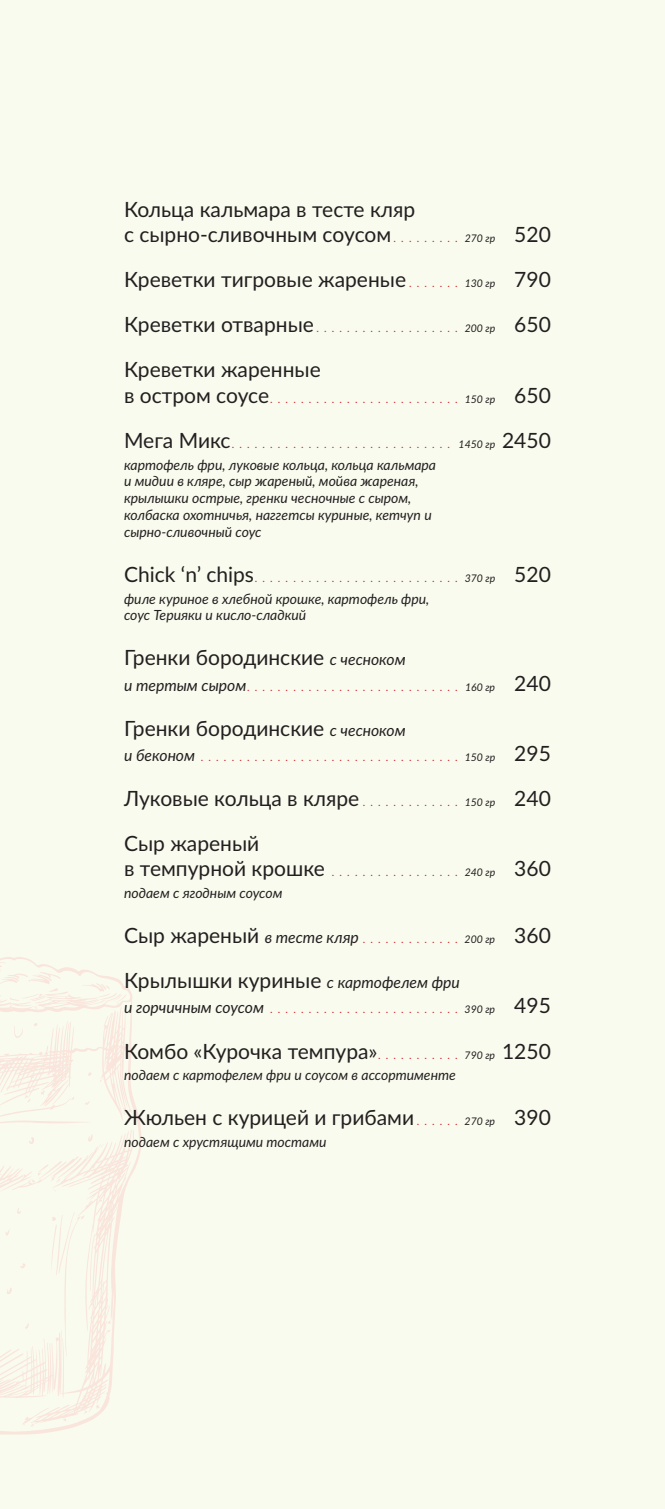
<style>
.page{position:relative;width:665px;height:1509px;background:#fff}
.page>*{position:absolute;margin:0;border:0;box-sizing:border-box;transform-origin:0 0}
.t1{font:21px/45px "Lato";color:#231f20}
.t2{font:italic 14px/16.8px "Lato";color:#231f20}
.t3{font:italic 10.5px "Lato";color:#d1232a}
.s1{font-style:italic;font-size:10.5px;color:#d1232a}
.s2{font-style:italic;font-size:10.5px}
.s3{font-style:normal;font-size:21px;color:#231f20}
.s4{color:#231f20}
.s5{font-style:italic;font-size:15.75px}
.s6{font-size:15.75px;color:#231f20}
</style>
<div class="page">
<div style="left:0;top:0;width:665px;height:1508px;background:#f9fbee"></div>
<svg style="left:0;top:957px;width:141px;height:477px"></svg>
<svg style="left:14px;top:1025px;width:9px;height:12px"></svg>
<svg style="left:29px;top:1136px;width:5px;height:8px"></svg>
<svg style="left:88px;top:1133px;width:5px;height:8px"></svg>
<svg style="left:33px;top:1022px;width:5px;height:4px"></svg>
<svg style="left:39px;top:1051px;width:9px;height:4px"></svg>
<svg style="left:104px;top:1015px;width:6px;height:15px"></svg>
<svg style="left:0;top:1156px;width:82px;height:35px"></svg>
<svg style="left:92px;top:1164px;width:3px;height:4px"></svg>
<svg style="left:101px;top:1143px;width:3px;height:4px"></svg>
<svg style="left:122px;top:1107px;width:13px;height:9px"></svg>
<svg style="left:100px;top:1078px;width:3px;height:4px"></svg>
<svg style="left:82px;top:983px;width:44px;height:23px"></svg>
<svg style="left:0;top:967px;width:68px;height:42px"></svg>
<svg style="left:5px;top:1198px;width:106px;height:229px"></svg>
<svg style="left:0;top:1065px;width:92px;height:58px"></svg>
<p class="t1" style="left:124px;top:196px;width:428px;line-height:25.2px">Кольца кальмара в тесте кляр<br>с сырно-сливочным соусом <span class="s1">. . . . . . . . .</span> <span class="s2">270 гр</span> 520</p>
<p class="t1" style="left:124px;top:256px;width:428px;text-align:justify">Креветки тигровые жареные <span class="s1">. . . . . . .</span> <span class="s2">130 гр</span> 790<br>Креветки отварные<span class="s1">...................</span> <span class="s2">200 гр</span> 650<br>Креветки жаренные</p>
<p class="t3" style="left:124px;top:391px;width:428px"><span class="s3">в остром соусе</span>......................... <span class="s4">150 гр</span> <span class="s3">650</span></p>
<p class="t3" style="left:124px;top:436px;width:428px"><span class="s3">Мега Микс</span>............................. <span class="s4">1450 гр</span> <span class="s3">2450</span></p>
<p class="t2" style="left:124px;top:455px;width:313px">картофель фри, луковые кольца, кольца кальмара и мидии в кляре, сыр жареный, мойва жареная, крылышки острые, гренки чесночные с сыром, колбаска охотничья, наггетсы куриные, кетчуп и сырно-сливочный соус</p>
<p class="t3" style="left:124px;top:570px;width:428px"><span class="s3">Chick ‘n’ chips</span>........................... <span class="s4">370 гр</span> <span class="s3">520</span></p>
<p class="t2" style="left:124px;top:589px;width:307px">филе куриное в хлебной крошке, картофель фри, соус Терияки и кисло-сладкий</p>
<p class="t1" style="left:124px;top:634px;width:283px">Гренки бородинские <span class="s5">с чесноком</span></p>
<p class="t3" style="left:124px;top:679px;width:428px"><span class="s6">и тертым сыром</span>............................ <span class="s4">160 гр</span> <span class="s3">240</span></p>
<p class="t1" style="left:124px;top:704px;width:283px">Гренки бородинские <span class="s5">с чесноком</span></p>
<p class="t3" style="left:124px;top:749px;width:428px"><span class="s6">и беконом</span>.................................. <span class="s4">150 гр</span> <span class="s3">295</span></p>
<p class="t1" style="left:124px;top:775px;width:428px">Луковые кольца в кляре <span class="s1">. . . . . . . . . . . . .</span> <span class="s2">150 гр</span> 240<br>Сыр жареный</p>
<p class="t1" style="left:124px;top:845px;width:428px">в темпурной крошке <span class="s1">.................</span> <span class="s2">240 гр</span> 360</p>
<p class="t2" style="left:124px;top:883px;width:160px">подаем с ягодным соусом</p>
<p class="t1" style="left:124px;top:912px;width:428px">Сыр жареный <span class="s5">в тесте кляр</span> <span class="s1">. . . . . . . . . . . . .</span> <span class="s2">200 гр</span> 360<br>Крылышки куриные <span class="s5">с картофелем фри</span></p>
<p class="t3" style="left:124px;top:1002px;width:428px"><span class="s6">и горчичным соусом</span> ......................... <span class="s4">390 гр</span> <span class="s3">495</span></p>
<p class="t1" style="left:124px;top:1027px;width:428px">Комбо «Курочка темпура»<span class="s1">. . . . . . . . . . .</span> <span class="s2">790 гр</span> 1250</p>
<p class="t2" style="left:124px;top:1066px;width:333px">подаем с картофелем фри и соусом в ассортименте</p>
<p class="t1" style="left:124px;top:1094px;width:428px">Жюльен с курицей и грибами <span class="s1">. . . . . .</span> <span class="s2">270 гр</span> 390</p>
<p class="t2" style="left:124px;top:1132px;width:204px">подаем с хрустящими тостами</p>
</div>
